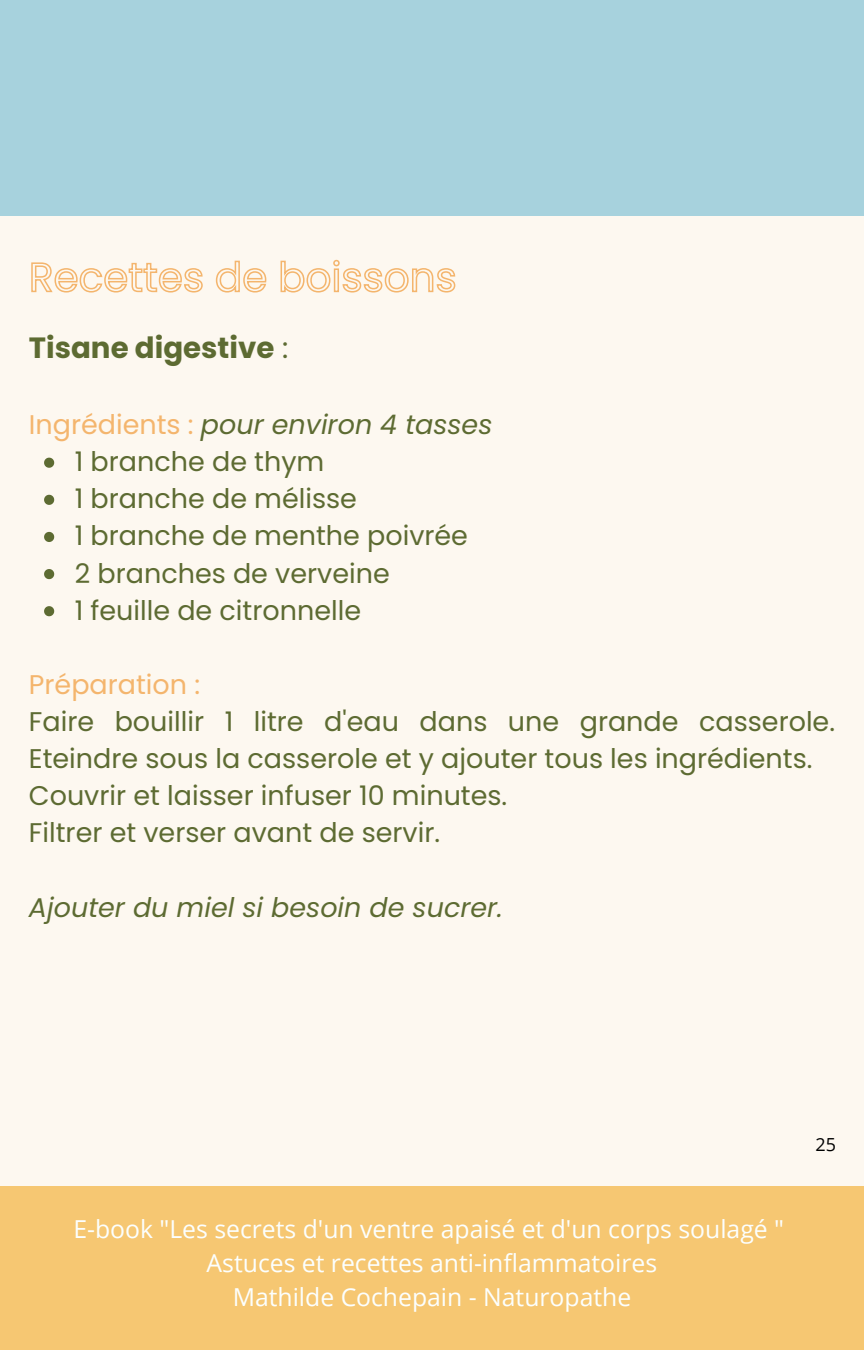
<style>
.page{position:relative;width:864px;height:1350px;background:#fdf8f0}
.page>*{position:absolute;margin:0;border:0;box-sizing:border-box;transform-origin:0 0}
.t1{font:700 29.25px "Poppins";color:#5d6b32}
.t2{font:27px/37.1px "Poppins";color:#5d6b32}
.t3{font:italic 27px "Poppins";color:#5d6b32}
.t4{font:27px "Poppins";color:#f4b56d}
.t5{font:24.75px "Open Sans";color:#fcfffe}
.t6{font:18px "Open Sans";color:#000}
.s1{font-weight:400}
.s2{font-style:normal;color:#f4b56d}
</style>
<div class="page">
<div style="left:0;top:0;width:864px;height:216px;background:#a7d2dd"></div>
<div style="left:0;top:1186px;width:864px;height:164px;background:#f6c772"></div>
<svg style="left:31px;top:259px;width:425px;height:34px"></svg>
<svg style="left:44px;top:458px;width:10px;height:10px"></svg>
<svg style="left:44px;top:495px;width:10px;height:10px"></svg>
<svg style="left:44px;top:532px;width:10px;height:10px"></svg>
<svg style="left:44px;top:569px;width:10px;height:10px"></svg>
<svg style="left:44px;top:606px;width:10px;height:10px"></svg>
<p class="t1" style="left:29px;top:327px;width:261px">Tisane digestive <span class="s1">:</span></p>
<p class="t3" style="left:29px;top:406px;width:465px"><span class="s2">Ingrédients :</span> pour environ 4 tasses</p>
<p class="t2" style="left:75px;top:443px;width:251px">1 branche de thym</p>
<p class="t2" style="left:75px;top:480px;width:284px">1 branche de mélisse</p>
<p class="t2" style="left:75px;top:517px;width:395px">1 branche de menthe poivrée</p>
<p class="t2" style="left:75px;top:555px;width:317px">2 branches de verveine</p>
<p class="t2" style="left:75px;top:592px;width:288px">1 feuille de citronnelle</p>
<p class="t4" style="left:29px;top:666px;width:173px">Préparation :</p>
<p class="t2" style="left:29px;top:703px;width:808px">Faire bouillir 1 litre d'eau dans une grande casserole.<br>Eteindre sous la casserole et y ajouter tous les ingrédients.</p>
<p class="t2" style="left:29px;top:777px;width:480px">Couvrir et laisser infuser 10 minutes.</p>
<p class="t2" style="left:29px;top:814px;width:413px">Filtrer et verser avant de servir.</p>
<p class="t3" style="left:29px;top:888px;width:476px">Ajouter du miel si besoin de sucrer.</p>
<p class="t5" style="left:73px;top:1212px;width:712px">E-book "Les secrets d'un ventre apaisé et d'un corps soulagé "</p>
<p class="t5" style="left:207px;top:1246px;width:452px">Astuces et recettes anti-inflammatoires</p>
<p class="t5" style="left:233px;top:1279px;width:400px">Mathilde Cochepain - Naturopathe</p>
<p class="t6" style="left:815px;top:1131px;width:22px">25</p>
</div>
